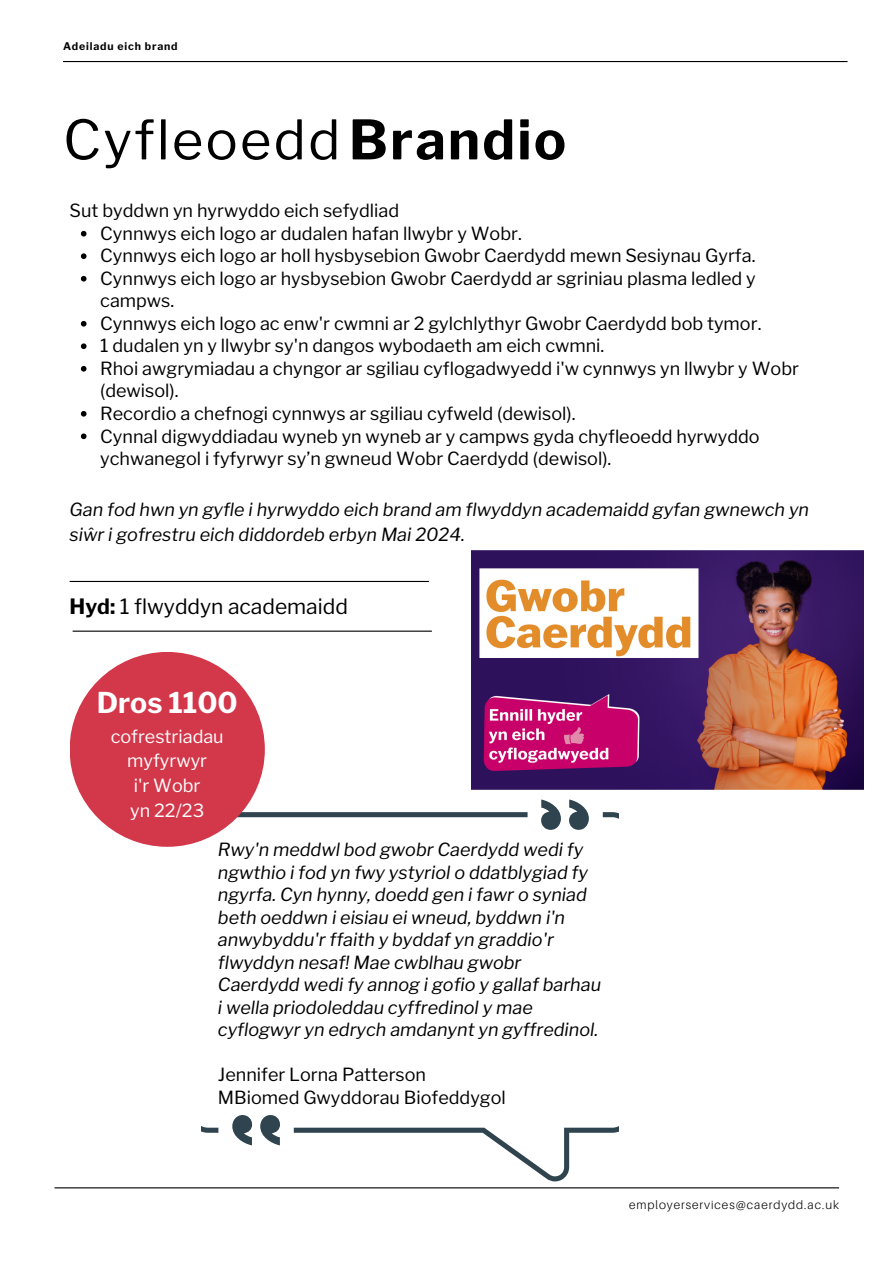
<style>
.page{position:relative;width:894px;height:1264px;background:#fff}
.page>*{position:absolute;margin:0;border:0;box-sizing:border-box;transform-origin:0 0}
.t1{font:54px "Libre Franklin";letter-spacing:.04em;color:#000}
.t2{font:700 28.5px "Libre Franklin";color:#fff}
.t3{font:21px "Libre Franklin";color:#000}
.t4{font:18px/22.5px "Libre Franklin";color:#000}
.t5{font:italic 18px/22.5px "Libre Franklin";color:#000}
.t6{font:18px/24.8px "Libre Franklin";color:#fff;text-align:center}
.t7{font:300 12px "Aileron";letter-spacing:.08em;color:#000}
.t8{font:700 10.5px "Libre Franklin";letter-spacing:.08em;color:#000}
.s1{font-weight:700}
</style>
<div class="page">
<hr style="left:63px;top:61px;width:784px;height:1px;background:#000">
<hr style="left:55px;top:1187px;width:783px;height:1px;background:#000">
<hr style="left:70px;top:581px;width:359px;height:1px;background:#000">
<hr style="left:73px;top:630px;width:359px;height:1px;background:#000">
<img style="left:471px;top:551px;width:391px;height:238px">
<svg style="left:541px;top:799px;width:19px;height:13px"></svg>
<svg style="left:569px;top:799px;width:18px;height:13px"></svg>
<svg style="left:261px;top:1132px;width:19px;height:13px"></svg>
<svg style="left:233px;top:1132px;width:19px;height:13px"></svg>
<svg style="left:201px;top:812px;width:93px;height:320px"></svg>
<svg style="left:294px;top:812px;width:324px;height:368px"></svg>
<div style="left:70px;top:652px;width:194px;height:194px;background:#d3374a;border-radius:50%"></div>
<svg style="left:81px;top:231px;width:5px;height:5px"></svg>
<svg style="left:81px;top:253px;width:5px;height:6px"></svg>
<svg style="left:81px;top:276px;width:5px;height:5px"></svg>
<svg style="left:81px;top:321px;width:5px;height:5px"></svg>
<svg style="left:81px;top:343px;width:5px;height:6px"></svg>
<svg style="left:81px;top:366px;width:5px;height:5px"></svg>
<svg style="left:81px;top:411px;width:5px;height:5px"></svg>
<svg style="left:81px;top:433px;width:5px;height:6px"></svg>
<p class="t8" style="left:63px;top:40px;width:116px">Adeiladu eich brand</p>
<h1 class="t1" style="left:63px;top:107px;width:504px">Cyfleoedd <span class="s1">Brandio</span></h1>
<p class="t4" style="left:100px;top:200px;width:700px;text-indent:-31px">Sut byddwn yn hyrwyddo eich sefydliad<br>Cynnwys eich logo ar dudalen hafan llwybr y Wobr.<br>Cynnwys eich logo ar holl hysbysebion Gwobr Caerdydd mewn Sesiynau Gyrfa.<br>Cynnwys eich logo ar hysbysebion Gwobr Caerdydd ar sgriniau plasma ledled y campws.<br>Cynnwys eich logo ac enw'r cwmni ar 2 gylchlythyr Gwobr Caerdydd bob tymor.<br>1 dudalen yn y llwybr sy'n dangos wybodaeth am eich cwmni.<br>Rhoi awgrymiadau a chyngor ar sgiliau cyflogadwyedd i'w cynnwys yn llwybr y Wobr (dewisol).<br>Recordio a chefnogi cynnwys ar sgiliau cyfweld (dewisol).<br>Cynnal digwyddiadau wyneb yn wyneb ar y campws gyda chyfleoedd hyrwyddo ychwanegol i fyfyrwyr sy’n gwneud Wobr Caerdydd (dewisol).</p>
<p class="t5" style="left:70px;top:497px;width:740px;line-height:24.8px">Gan fod hwn yn gyfle i hyrwyddo eich brand am flwyddyn academaidd gyfan gwnewch yn siŵr i gofrestru eich diddordeb erbyn Mai 2024.</p>
<p class="t3" style="left:70px;top:594px;width:280px"><span class="s1">Hyd:</span> 1 flwyddyn academaidd</p>
<h2 class="t2" style="left:97px;top:685px;width:142px">Dros 1100</h2>
<p class="t6" style="left:111px;top:723px;width:114px">cofrestriadau myfyrwyr<br>i'r Wobr<br>yn 22/23</p>
<p class="t5" style="left:218px;top:838px;width:384px">Rwy'n meddwl bod gwobr Caerdydd wedi fy ngwthio i fod yn fwy ystyriol o ddatblygiad fy ngyrfa. Cyn hynny, doedd gen i fawr o syniad beth oeddwn i eisiau ei wneud, byddwn i'n anwybyddu'r ffaith y byddaf yn graddio'r flwyddyn nesaf! Mae cwblhau gwobr Caerdydd wedi fy annog i gofio y gallaf barhau i wella priodoleddau cyffredinol y mae cyflogwyr yn edrych amdanynt yn gyffredinol.</p>
<p class="t4" style="left:218px;top:1063px;width:289px">Jennifer Lorna Patterson<br>MBiomed Gwyddorau Biofeddygol</p>
<p class="t7" style="left:629px;top:1197px;width:211px">employerservices@caerdydd.ac.uk</p>
</div>
